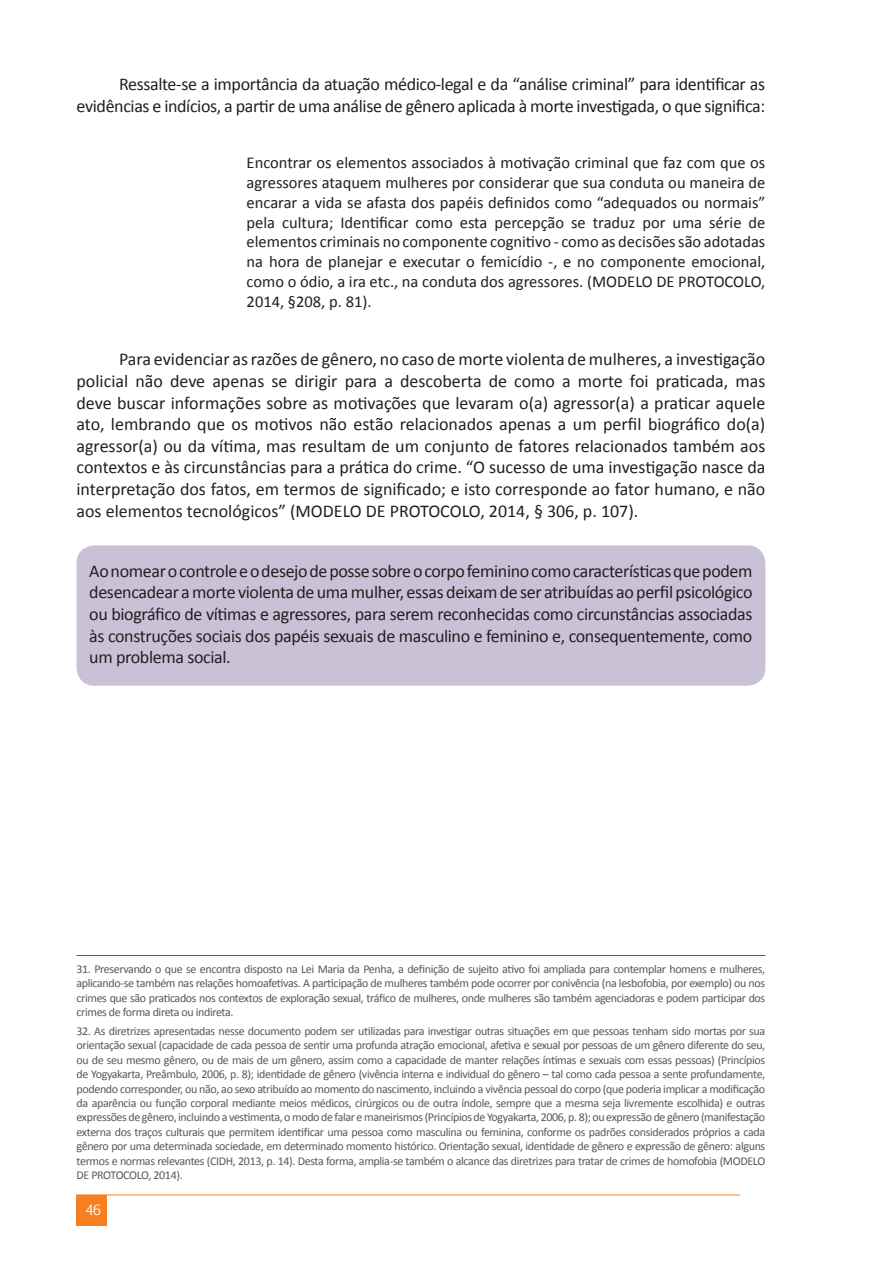
<style>
.page{position:relative;width:893px;height:1263px;background:#fff}
.page>*{position:absolute;margin:0;border:0;box-sizing:border-box;transform-origin:0 0}
.t1{font:18px/21.6px "Calibri";letter-spacing:-.02em;color:#231f20;text-align:justify}
.Texto_menor_BASE{font:16.5px/19.8px "Calibri";color:#231f20;text-align:justify}
.t2{font:13.5px "Euphemia CAS";color:#fff}
.t3{font:12px/14.4px "Calibri";letter-spacing:-.03em;color:#57585a;text-align:justify}
</style>
<div class="page">
<div style="left:77px;top:1195px;width:30px;height:31px;background:#f57f21"></div>
<hr style="left:77px;top:1194px;width:663px;height:1px;background:#f57f21">
<div style="left:77px;top:545px;width:688px;height:141px;background:#c9c2d7;border-radius:18px"></div>
<hr style="left:77px;top:955px;width:688px;height:1px;background:#57585a">
<p class="t1" style="left:77px;top:73px;width:690px;text-align:right">Ressalte-se a importância da atuação médico-legal e da “análise criminal” para identificar as evidências e indícios, a partir de uma análise de gênero aplicada à morte investigada, o que significa:</p>
<p class="Texto_menor_BASE" style="left:247px;top:153px;width:520px">Encontrar os elementos associados à motivação criminal que faz com que os agressores ataquem mulheres por considerar que sua conduta ou maneira de encarar a vida se afasta dos papéis definidos como “adequados ou normais” pela cultura; Identificar como esta percepção se traduz por uma série de elementos criminais no componente cognitivo - como as decisões são adotadas na hora de planejar e executar o femicídio -, e no componente emocional, como o ódio, a ira etc., na conduta dos agressores. (MODELO DE PROTOCOLO, 2014, §208, p. 81).</p>
<p class="t1" style="left:77px;top:349px;width:690px;text-indent:43px">Para evidenciar as razões de gênero, no caso de morte violenta de mulheres, a investigação policial não deve apenas se dirigir para a descoberta de como a morte foi praticada, mas deve buscar informações sobre as motivações que levaram o(a) agressor(a) a praticar aquele ato, lembrando que os motivos não estão relacionados apenas a um perfil biográfico do(a) agressor(a) ou da vítima, mas resultam de um conjunto de fatores relacionados também aos contextos e às circunstâncias para a prática do crime. “O sucesso de uma investigação nasce da interpretação dos fatos, em termos de significado; e isto corresponde ao fator humano, e não aos elementos tecnológicos” (MODELO DE PROTOCOLO, 2014, § 306, p. 107).</p>
<p class="t1" style="left:89px;top:560px;width:665px">Ao nomear o controle e o desejo de posse sobre o corpo feminino como características que podem desencadear a morte violenta de uma mulher, essas deixam de ser atribuídas ao perfil psicológico ou biográfico de vítimas e agressores, para serem reconhecidas como circunstâncias associadas às construções sociais dos papéis sexuais de masculino e feminino e, consequentemente, como um problema social.</p>
<p class="t3" style="left:77px;top:962px;width:690px">31. Preservando o que se encontra disposto na Lei Maria da Penha, a definição de sujeito ativo foi ampliada para contemplar homens e mulheres, aplicando-se também nas relações homoafetivas. A participação de mulheres também pode ocorrer por conivência (na lesbofobia, por exemplo) ou nos crimes que são praticados nos contextos de exploração sexual, tráfico de mulheres, onde mulheres são também agenciadoras e podem participar dos crimes de forma direta ou indireta.</p>
<p class="t3" style="left:77px;top:1024px;width:690px">32. As diretrizes apresentadas nesse documento podem ser utilizadas para investigar outras situações em que pessoas tenham sido mortas por sua orientação sexual (capacidade de cada pessoa de sentir uma profunda atração emocional, afetiva e sexual por pessoas de um gênero diferente do seu, ou de seu mesmo gênero, ou de mais de um gênero, assim como a capacidade de manter relações íntimas e sexuais com essas pessoas) (Princípios de Yogyakarta, Preâmbulo, 2006, p. 8); identidade de gênero (vivência interna e individual do gênero – tal como cada pessoa a sente profundamente, podendo corresponder, ou não, ao sexo atribuído ao momento do nascimento, incluindo a vivência pessoal do corpo (que poderia implicar a modificação da aparência ou função corporal mediante meios médicos, cirúrgicos ou de outra índole, sempre que a mesma seja livremente escolhida) e outras expressões de gênero, incluindo a vestimenta, o modo de falar e maneirismos (Princípios de Yogyakarta, 2006, p. 8); ou expressão de gênero (manifestação externa dos traços culturais que permitem identificar uma pessoa como masculina ou feminina, conforme os padrões considerados próprios a cada gênero por uma determinada sociedade, em determinado momento histórico. Orientação sexual, identidade de gênero e expressão de gênero: alguns termos e normas relevantes (CIDH, 2013, p. 14). Desta forma, amplia-se também o alcance das diretrizes para tratar de crimes de homofobia (MODELO DE PROTOCOLO, 2014).</p>
<p class="t2" style="left:85px;top:1200px;width:17px">46</p>
</div>
